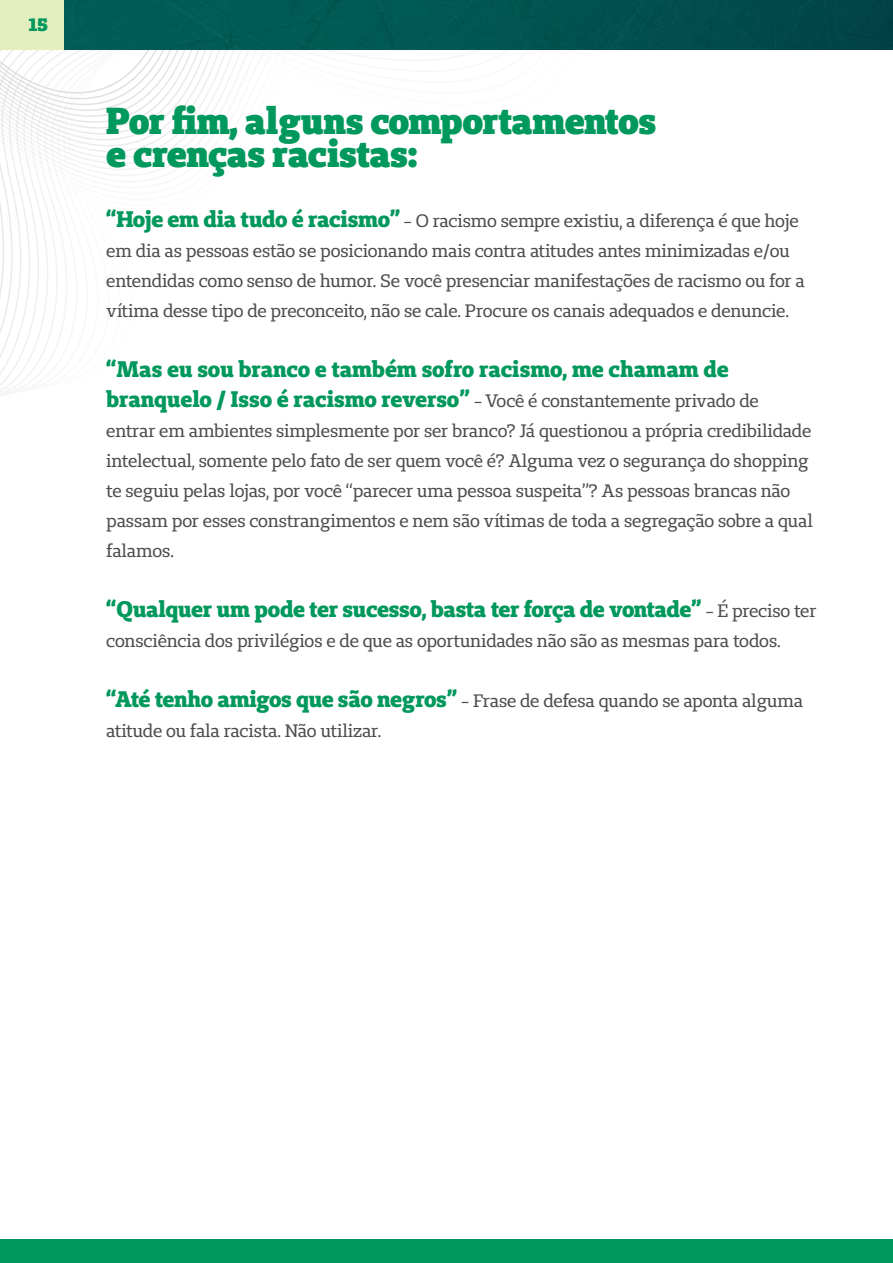
<style>
.page{position:relative;width:893px;height:1263px;background:#fff}
.page>*{position:absolute;margin:0;border:0;box-sizing:border-box;transform-origin:0 0}
.t1{font:900 37.5px/33px "Unimed Slab";letter-spacing:-.02em;color:#00985c}
.t2{font:800 22.5px/30px "Unimed Slab";letter-spacing:-.015em;color:#00985c}
.t3{font:18px/30px "Unimed Slab";letter-spacing:-.015em;color:#4d4d4f}
.t4{font:900 18px "Unimed Slab";color:#00985c}
.s1{font-weight:800;font-size:22.5px;color:#00985c}
.s2{font-weight:400;font-size:18px;color:#4d4d4f}
</style>
<div class="page">
<svg style="left:0;top:218px;width:67px;height:178px"></svg>
<svg style="left:0;top:153px;width:161px;height:58px"></svg>
<svg style="left:21px;top:163px;width:153px;height:6px"></svg>
<svg style="left:13px;top:158px;width:169px;height:5px"></svg>
<svg style="left:5px;top:153px;width:183px;height:5px"></svg>
<svg style="left:0;top:50px;width:272px;height:99px"></svg>
<img style="left:64px;top:0;width:829px;height:50px">
<div style="left:0;top:0;width:64px;height:50px;background:#e4efc0"></div>
<div style="left:0;top:1239px;width:893px;height:24px;background:#00985c"></div>
<p class="t4" style="left:29px;top:13px;width:21px">15</p>
<h1 class="t1" style="left:106px;top:104px;width:551px">Por fim, alguns comportamentos e crenças racistas:</h1>
<p class="t3" style="left:106px;top:206px;width:700px"><span class="s1">“Hoje em dia tudo é racismo”</span> - O racismo sempre existiu, a diferença é que hoje em dia as pessoas estão se posicionando mais contra atitudes antes minimizadas e/ou entendidas como senso de humor. Se você presenciar manifestações de racismo ou for a vítima desse tipo de preconceito, não se cale. Procure os canais adequados e denuncie.</p>
<p class="t2" style="left:106px;top:354px;width:654px">“Mas eu sou branco e também sofro racismo, me chamam de branquelo / Isso é racismo reverso” <span class="s2">- Você é constantemente privado de</span></p>
<p class="t3" style="left:106px;top:416px;width:708px">entrar em ambientes simplesmente por ser branco? Já questionou a própria credibilidade intelectual, somente pelo fato de ser quem você é? Alguma vez o segurança do shopping te seguiu pelas lojas, por você “parecer uma pessoa suspeita”? As pessoas brancas não passam por esses constrangimentos e nem são vítimas de toda a segregação sobre a qual falamos.</p>
<p class="t2" style="left:106px;top:594px;width:712px">“Qualquer um pode ter sucesso, basta ter força de vontade” <span class="s2">- É preciso ter</span></p>
<p class="t3" style="left:106px;top:626px;width:676px">consciência dos privilégios e de que as oportunidades não são as mesmas para todos.</p>
<p class="t3" style="left:106px;top:686px;width:698px"><span class="s1">“Até tenho amigos que são negros”</span> - Frase de defesa quando se aponta alguma atitude ou fala racista. Não utilizar.</p>
</div>
